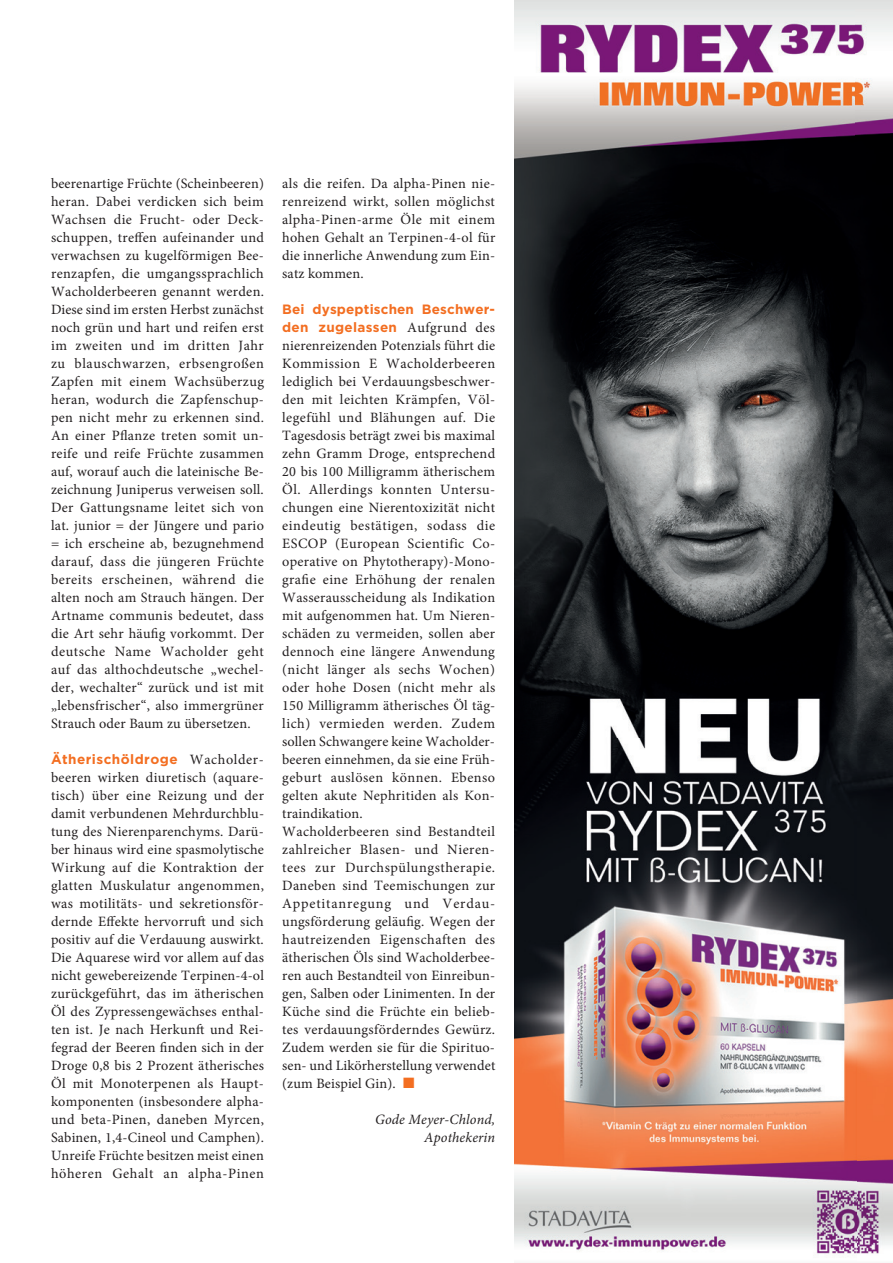
<style>
.page{position:relative;width:893px;height:1263px;background:#fff}
.page>*{position:absolute;margin:0;border:0;box-sizing:border-box;transform-origin:0 0}
.t1{font:14.25px/18px "Minion Pro";letter-spacing:.02em;color:#231f20;text-align:justify}
.t2{font:italic 14.25px/18px "Minion Pro";letter-spacing:.01em;color:#231f20;text-align:right}
.t3{font:700 13.5px/18px "Gotham";letter-spacing:.02em;color:#f36e21}
.s1{font-family:"Minion Pro";font-weight:400;font-size:14.25px;color:#231f20}
.s2{color:#f36e21}
</style>
<div class="page">
<img style="left:515px;top:0;width:378px;height:1258px">
<p class="t1" style="left:51px;top:175px;width:215px">beerenartige Früchte (Scheinbeeren) heran. Dabei verdicken sich beim Wachsen die Frucht- oder Deck&shy;schuppen, treffen aufeinander und verwachsen zu kugelförmigen Bee&shy;renzapfen, die umgangssprachlich Wacholderbeeren genannt werden.<br>Diese sind im ersten Herbst zunächst noch grün und hart und reifen erst im zweiten und im dritten Jahr zu blauschwarzen, erbsengroßen Zapfen mit einem Wachsüberzug heran, wodurch die Zapfenschup&shy;pen nicht mehr zu erkennen sind.<br>An einer Pflanze treten somit un&shy;reife und reife Früchte zusammen auf, worauf auch die lateinische Be&shy;zeichnung Juniperus verweisen soll.<br>Der Gattungsname leitet sich von lat. junior = der Jüngere und pario = ich erscheine ab, bezugnehmend darauf, dass die jüngeren Früchte bereits erscheinen, während die alten noch am Strauch hängen. Der Artname communis bedeutet, dass die Art sehr häufig vorkommt. Der deutsche Name Wacholder geht auf das althochdeutsche „wechel&shy;der, wechalter“ zurück und ist mit „lebensfrischer“, also immergrüner Strauch oder Baum zu übersetzen.</p>
<p class="t3" style="left:51px;top:750px;width:214px">Ätherischöldroge <span class="s1">Wacholder-</span></p>
<p class="t1" style="left:51px;top:769px;width:215px">beeren wirken diuretisch (aquare&shy;tisch) über eine Reizung und der damit verbundenen Mehrdurchblu&shy;tung des Nierenparenchyms. Darü&shy;ber hinaus wird eine spasmolytische Wirkung auf die Kontraktion der glatten Muskulatur angenommen, was motilitäts- und sekretionsför&shy;dernde Effekte hervorruft und sich positiv auf die Verdauung auswirkt.<br>Die Aquarese wird vor allem auf das nicht gewebereizende Terpinen-4-ol zurückgeführt, das im ätherischen Öl des Zypressengewächses enthal&shy;ten ist. Je nach Herkunft und Rei&shy;fegrad der Beeren finden sich in der Droge 0,8 bis 2 Prozent ätherisches Öl mit Monoterpenen als Haupt&shy;komponenten (insbesondere alpha&shy;und beta-Pinen, daneben Myrcen, Sabinen, 1,4-Cineol und Camphen).<br>Unreife Früchte besitzen meist einen höheren Gehalt an alpha-Pinen</p>
<p class="t1" style="left:282px;top:175px;width:215px">als die reifen. Da alpha-Pinen nie&shy;renreizend wirkt, sollen möglichst alpha-Pinen-arme Öle mit einem hohen Gehalt an Terpinen-4-ol für die innerliche Anwendung zum Ein&shy;satz kommen.</p>
<p class="t3" style="left:282px;top:300px;width:214px">Bei dyspeptischen Beschwer&shy;den zugelassen <span class="s1">Aufgrund des</span></p>
<p class="t1" style="left:282px;top:337px;width:215px;text-align:left">nierenreizenden Potenzials führt die Kommission E Wacholderbeeren lediglich bei Verdauungsbeschwer&shy;den mit leichten Krämpfen, Völ&shy;legefühl und Blähungen auf. Die Tagesdosis beträgt zwei bis maximal zehn Gramm Droge, entsprechend 20 bis 100 Milligramm ätherischem Öl. Allerdings konnten Untersu&shy;chungen eine Nierentoxizität nicht eindeutig bestätigen, sodass die ESCOP (European Scientific Co&shy;operative on Phytotherapy)-Mono&shy;grafie eine Erhöhung der renalen Wasserausscheidung als Indikation mit aufgenommen hat. Um Nieren&shy;schäden zu vermeiden, sollen aber dennoch eine längere Anwendung (nicht länger als sechs Wochen) oder hohe Dosen (nicht mehr als 150 Milligramm ätherisches Öl täg&shy;lich) vermieden werden. Zudem sollen Schwangere keine Wacholder&shy;beeren einnehmen, da sie eine Früh&shy;geburt auslösen können. Ebenso gelten akute Nephritiden als Kon&shy;traindikation.<br>Wacholderbeeren sind Bestandteil zahlreicher Blasen- und Nieren&shy;tees zur Durchspülungstherapie.<br>Daneben sind Teemischungen zur Appetitanregung und Verdau&shy;ungsförderung geläufig. Wegen der hautreizenden Eigenschaften des ätherischen Öls sind Wacholderbee&shy;ren auch Bestandteil von Einreibun&shy;gen, Salben oder Linimenten. In der Küche sind die Früchte ein belieb&shy;tes verdauungsförderndes Gewürz.<br>Zudem werden sie für die Spirituo&shy;sen- und Likörherstellung verwendet (zum Beispiel Gin). <span class="s2">■</span></p>
<p class="t2" style="left:375px;top:1111px;width:121px">Gode Meyer-Chlond,<br>Apothekerin</p>
</div>
